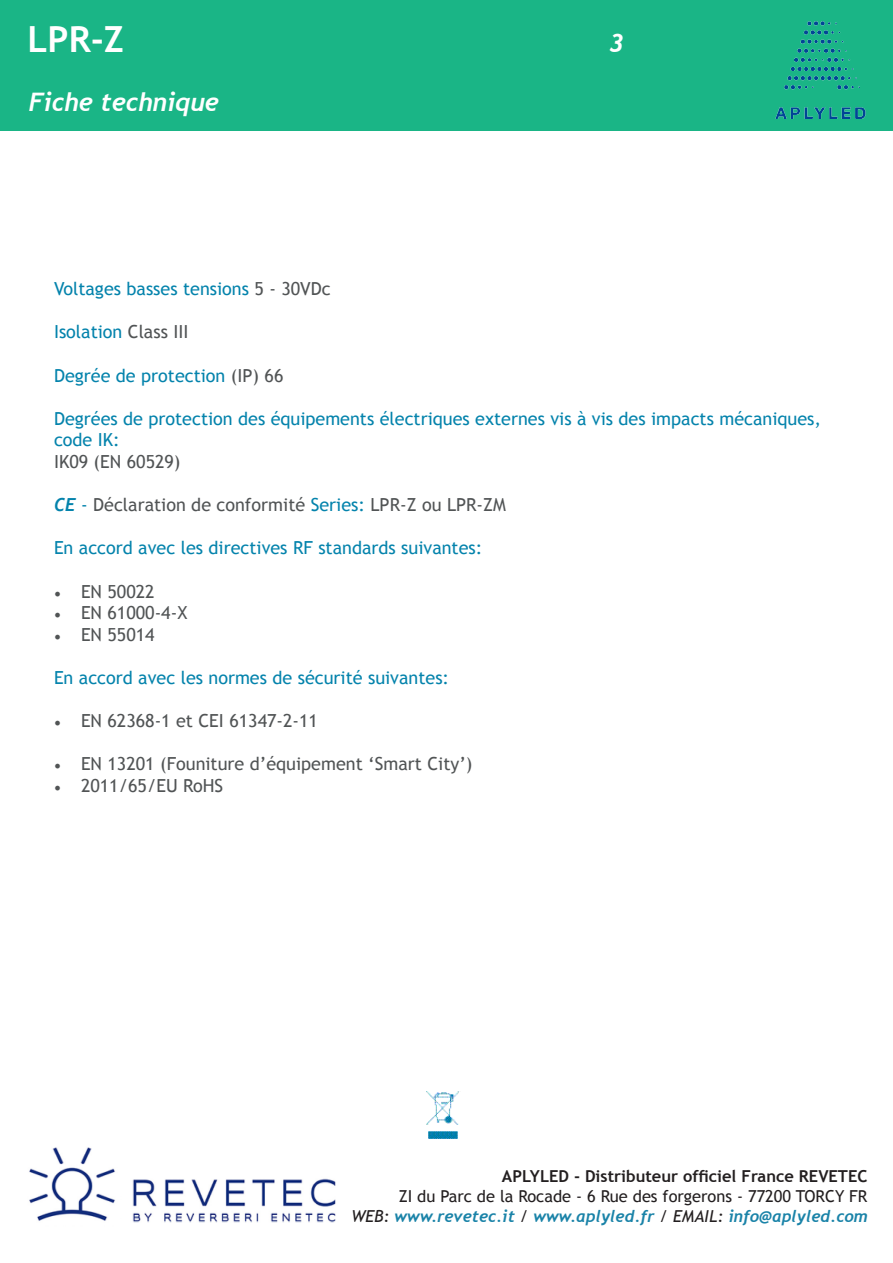
<style>
.page{position:relative;width:893px;height:1263px;background:#fff}
.page>*{position:absolute;margin:0;border:0;box-sizing:border-box;transform-origin:0 0}
.t1{font:700 36px "Trebuchet MS";color:#fff}
.t2{font:italic 700 25.5px "Trebuchet";color:#fff}
.t3{font:18px/21.6px "Trebuchet MS";color:#0483ac}
.t4{font:18px "Trebuchet MS";color:#515455}
.t5{font:italic 700 16.5px "Trebuchet";color:#1a83a8}
.t6{font:16.5px "Trebuchet MS";color:#231f20}
.t7{font:700 16.5px "Trebuchet MS";color:#231f20}
.s1{color:#515455}
.s2{font-family:"Trebuchet";font-weight:700;font-style:italic;color:#0483ac}
.s3{color:#0483ac}
.s4{font-family:"Minion Pro"}
.s5{font-family:"Trebuchet MS";font-weight:400;color:#231f20}
</style>
<div class="page">
<div style="left:0;top:0;width:893px;height:131px;background:#1ab586"></div>
<img style="left:29px;top:1147px;width:86px;height:74px">
<img style="left:132px;top:1178px;width:204px;height:45px">
<img style="left:426px;top:1091px;width:34px;height:48px">
<img style="left:775px;top:22px;width:90px;height:97px">
<h1 class="t1" style="left:28px;top:17px;width:98px">LPR-Z</h1>
<h2 class="t2" style="left:29px;top:86px;width:192px">Fiche technique</h2>
<h2 class="t2" style="left:609px;top:27px;width:16px">3</h2>
<p class="t3" style="left:54px;top:278px;width:278px">Voltages basses tensions <span class="s1">5 - 30VDc</span></p>
<p class="t3" style="left:54px;top:321px;width:136px">Isolation <span class="s1">Class III</span></p>
<p class="t3" style="left:54px;top:365px;width:231px">Degrée de protection <span class="s1">(IP) 66</span></p>
<p class="t3" style="left:54px;top:408px;width:768px">Degrées de protection des équipements électriques externes vis à vis des impacts mécaniques, code IK:</p>
<p class="t4" style="left:54px;top:451px;width:128px">IK09 (EN 60529)</p>
<p class="t4" style="left:54px;top:494px;width:453px"><span class="s2">CE</span> <span class="s3">-</span> Déclaration de conformité <span class="s3">Series:</span> LPR-Z ou LPR-ZM</p>
<p class="t3" style="left:54px;top:537px;width:430px">En accord avec les directives RF standards suivantes:</p>
<p class="t4" style="left:54px;top:581px;width:102px"><span class="s4">•</span> EN 50022</p>
<p class="t4" style="left:54px;top:602px;width:135px"><span class="s4">•</span> EN 61000-4-X</p>
<p class="t4" style="left:54px;top:624px;width:102px"><span class="s4">•</span> EN 55014</p>
<p class="t3" style="left:54px;top:667px;width:397px">En accord avec les normes de sécurité suivantes:</p>
<p class="t4" style="left:54px;top:710px;width:266px"><span class="s4">•</span> EN 62368-1 et CEI 61347-2-11</p>
<p class="t4" style="left:54px;top:753px;width:420px"><span class="s4">•</span> EN 13201 (Founiture d’équipement ‘Smart City’)</p>
<p class="t4" style="left:54px;top:775px;width:171px"><span class="s4">•</span> 2011/65/EU RoHS</p>
<p class="t7" style="left:502px;top:1166px;width:367px">APLYLED - Distributeur officiel France REVETEC</p>
<p class="t6" style="left:399px;top:1186px;width:470px">ZI du Parc de la Rocade - 6 Rue des forgerons - 77200 TORCY FR</p>
<p class="t5" style="left:351px;top:1206px;width:518px"><span class="s5">WEB:</span> www.revetec.it <span class="s5">/</span> www.aplyled.fr <span class="s5">/ EMAIL:</span> info@aplyled.com</p>
</div>
